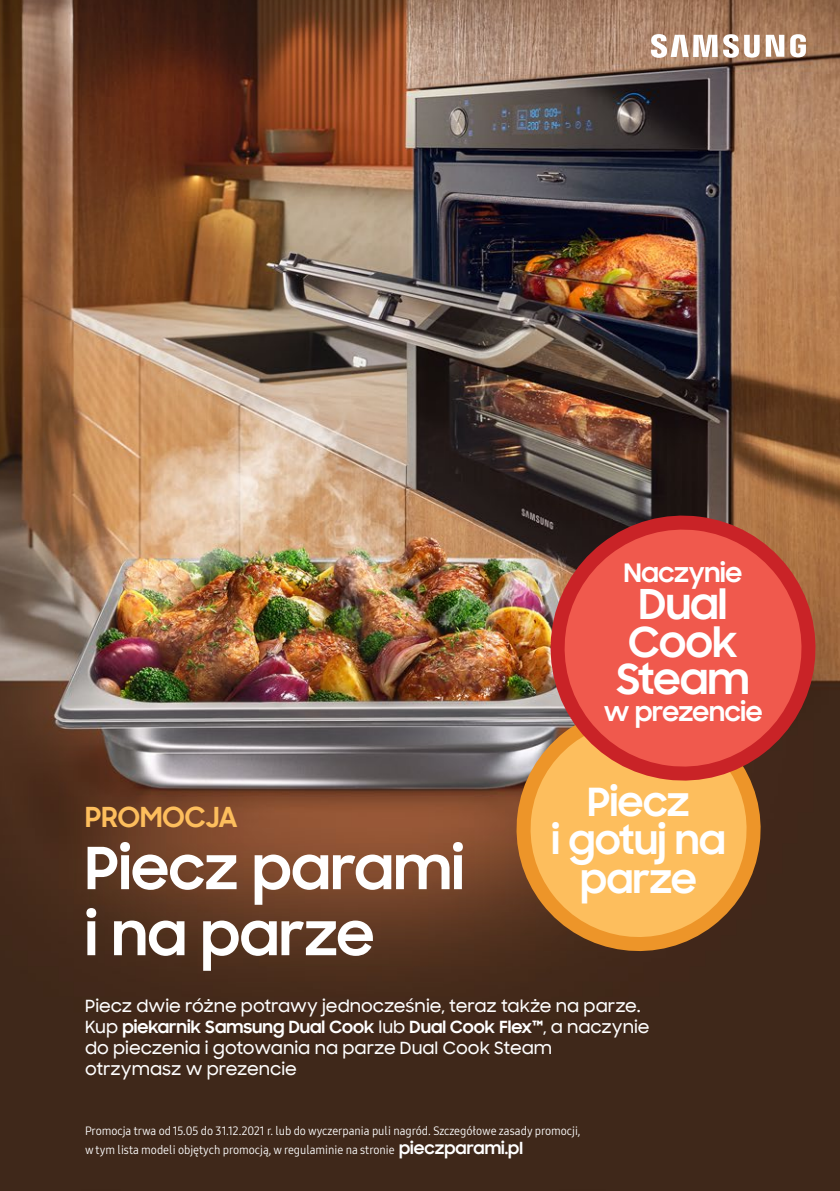
<style>
.page{position:relative;width:840px;height:1191px;background:#fff}
.page>*{position:absolute;margin:0;border:0;box-sizing:border-box;transform-origin:0 0}
.t1{font:700 58px/66px "Samsung Sharp Sans";color:#fff}
.t2{font:700 41.8px/37.4px "Samsung Sharp Sans";letter-spacing:-.01em;color:#fff;text-align:center}
.t3{font:700 39.4px/38.4px "Samsung Sharp Sans";letter-spacing:-.01em;color:#fff;text-align:center}
.t4{font:700 28px "Samsung Sharp Sans";color:#fdbe5d}
.t5{font:700 25.8px "Samsung Sharp Sans";letter-spacing:-.01em;color:#fff}
.t6{font:500 17px/21px "Samsung Sharp Sans";color:#fff}
.t7{font:700 16.6px "Samsung Sharp Sans";color:#fff}
.t8{font:12px "Samsung One 400 C";color:#fff}
.s1{font-weight:700}
</style>
<div class="page">
<img style="left:0;top:0;width:839px;height:1191px">
<svg style="left:504px;top:699px;width:267px;height:270px"></svg>
<svg style="left:531px;top:504px;width:302px;height:288px"></svg>
<svg style="left:650px;top:34px;width:155px;height:24px"></svg>
<p class="t5" style="left:623px;top:553px;width:120px">Naczynie</p>
<p class="t2" style="left:616px;top:583px;width:134px">Dual<br>Cook<br>Steam</p>
<p class="t5" style="left:603px;top:692px;width:160px">w prezencie</p>
<p class="t3" style="left:551px;top:780px;width:175px">Piecz<br>i gotuj na parze</p>
<p class="t4" style="left:85px;top:796px;width:154px">PROMOCJA</p>
<p class="t1" style="left:85px;top:832px;width:380px">Piecz parami i na parze</p>
<p class="t6" style="left:85px;top:995px;width:565px">Piecz dwie różne potrawy jednocześnie, teraz także na parze.<br>Kup <span class="s1">piekarnik Samsung Dual Cook</span> lub <span class="s1">Dual Cook Flex™</span>, a naczynie do pieczenia i gotowania na parze Dual Cook Steam otrzymasz w prezencie</p>
<p class="t8" style="left:85px;top:1122px;width:496px">Promocja trwa od 15.05 do 31.12.2021 r. lub do wyczerpania puli nagród. Szczegółowe zasady promocji,</p>
<p class="t8" style="left:85px;top:1142px;width:311px">w tym lista modeli objętych promocją, w regulaminie na stronie</p>
<p class="t7" style="left:399px;top:1136px;width:125px">pieczparami.pl</p>
</div>
